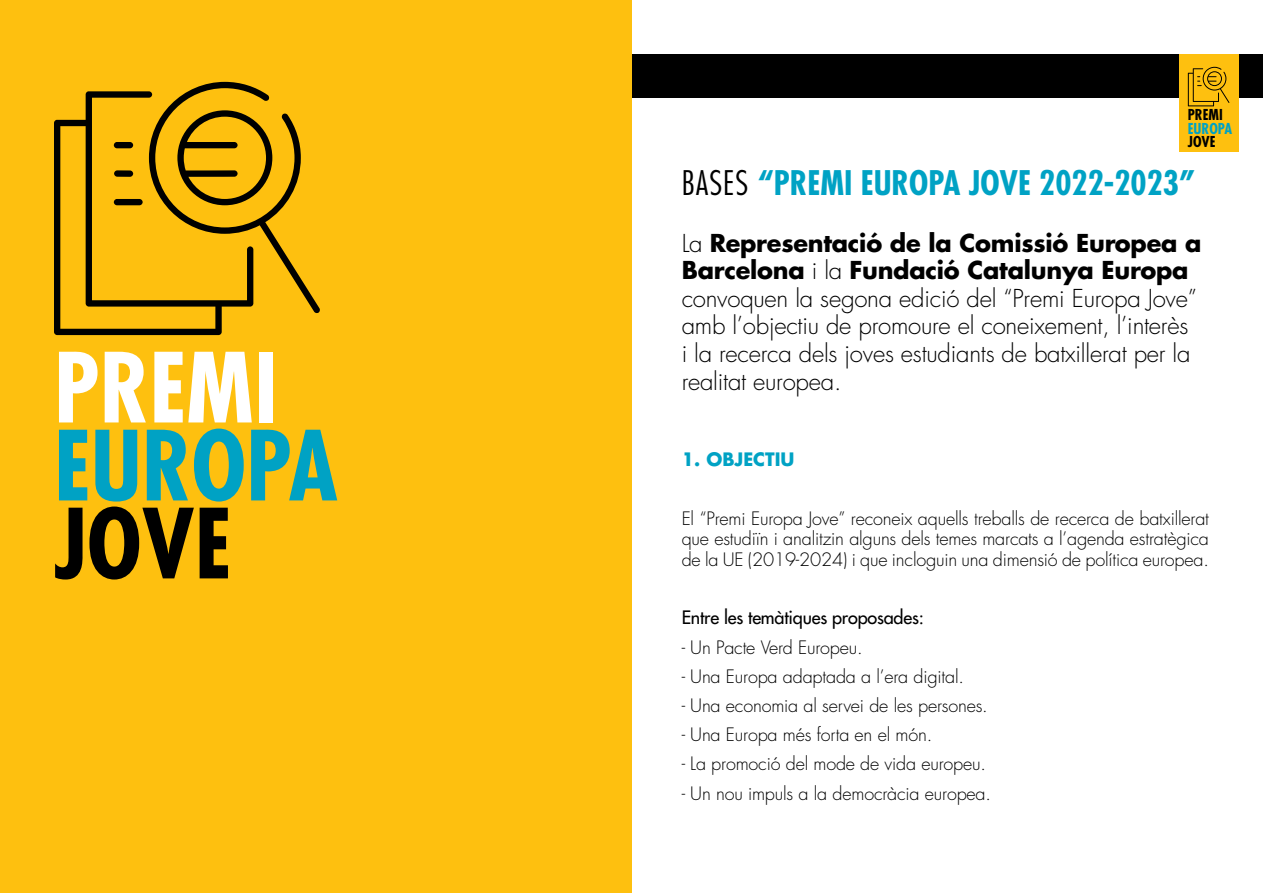
<style>
.page{position:relative;width:1263px;height:893px;background:#fff}
.page>*{position:absolute;margin:0;border:0;box-sizing:border-box;transform-origin:0 0}
.t1{font:700 condensed 93.75px "Futura";color:#00a2c4}
.t2{font:700 condensed 93.75px "Futura";color:#fff}
.t3{font:700 condensed 93.75px "Futura";color:#000}
.t4{font:700 condensed 33px "Futura";color:#00a2c4}
.t5{font:300 24px/27.6px "Futura";letter-spacing:-.01em;color:#000}
.t6{font:300 18px/20.7px "Futura";letter-spacing:-.01em;color:#000;text-align:justify}
.t7{font:18px "Futura";letter-spacing:-.01em;color:#000}
.t8{font:700 18px "Futura";color:#00a2c4}
.t9{font:700 condensed 14.7px "Futura";color:#000}
.t10{font:700 condensed 14.7px "Futura";color:#00a2c4}
.s1{font-weight:300;color:#000}
.s2{font-weight:700}
</style>
<div class="page">
<div style="left:631px;top:54px;width:632px;height:44px;background:#000"></div>
<div style="left:0;top:0;width:631px;height:893px;background:#fec00f"></div>
<svg style="left:54px;top:82px;width:266px;height:253px"></svg>
<div style="left:1179px;top:54px;width:59px;height:98px;background:#fec00f"></div>
<svg style="left:1188px;top:67px;width:41px;height:39px"></svg>
<h1 class="t2" style="left:54px;top:327px;width:225px">PREMI</h1>
<h1 class="t1" style="left:54px;top:405px;width:285px">EUROPA</h1>
<h1 class="t3" style="left:54px;top:483px;width:179px">JOVE</h1>
<p class="t9" style="left:1188px;top:105px;width:36px">PREMI</p>
<p class="t10" style="left:1188px;top:119px;width:46px">EUROPA</p>
<p class="t9" style="left:1188px;top:132px;width:29px">JOVE</p>
<h2 class="t4" style="left:682px;top:162px;width:515px"><span class="s1">BASES</span> “PREMI EUROPA JOVE 2022-2023”</h2>
<p class="t5" style="left:682px;top:229px;width:521px">La <span class="s2">Representació de la Comissió Europea a Barcelona</span> i la <span class="s2">Fundació Catalunya Europa </span>convoquen la segona edició del “Premi Europa Jove” amb l’objectiu de promoure el coneixement, l’interès<br>i la recerca dels joves estudiants de batxillerat per la realitat europea.</p>
<p class="t8" style="left:682px;top:447px;width:114px">1. OBJECTIU</p>
<p class="t6" style="left:682px;top:508px;width:529px">El “Premi Europa Jove” reconeix aquells treballs de recerca de batxillerat que estudiïn i analitzin alguns dels temes marcats a l’agenda estratègica de la UE (2019-2024) i que incloguin una dimensió de política europea.</p>
<p class="t7" style="left:682px;top:606px;width:244px">Entre les temàtiques proposades:</p>
<p class="t6" style="left:682px;top:637px;width:183px">- Un Pacte Verd Europeu.</p>
<p class="t6" style="left:682px;top:666px;width:284px">- Una Europa adaptada a l’era digital.</p>
<p class="t6" style="left:682px;top:695px;width:308px">- Una economia al servei de les persones.</p>
<p class="t6" style="left:682px;top:725px;width:252px">- Una Europa més forta en el món.</p>
<p class="t6" style="left:682px;top:754px;width:306px">- La promoció del mode de vida europeu.</p>
<p class="t6" style="left:682px;top:783px;width:311px">- Un nou impuls a la democràcia europea.</p>
</div>
